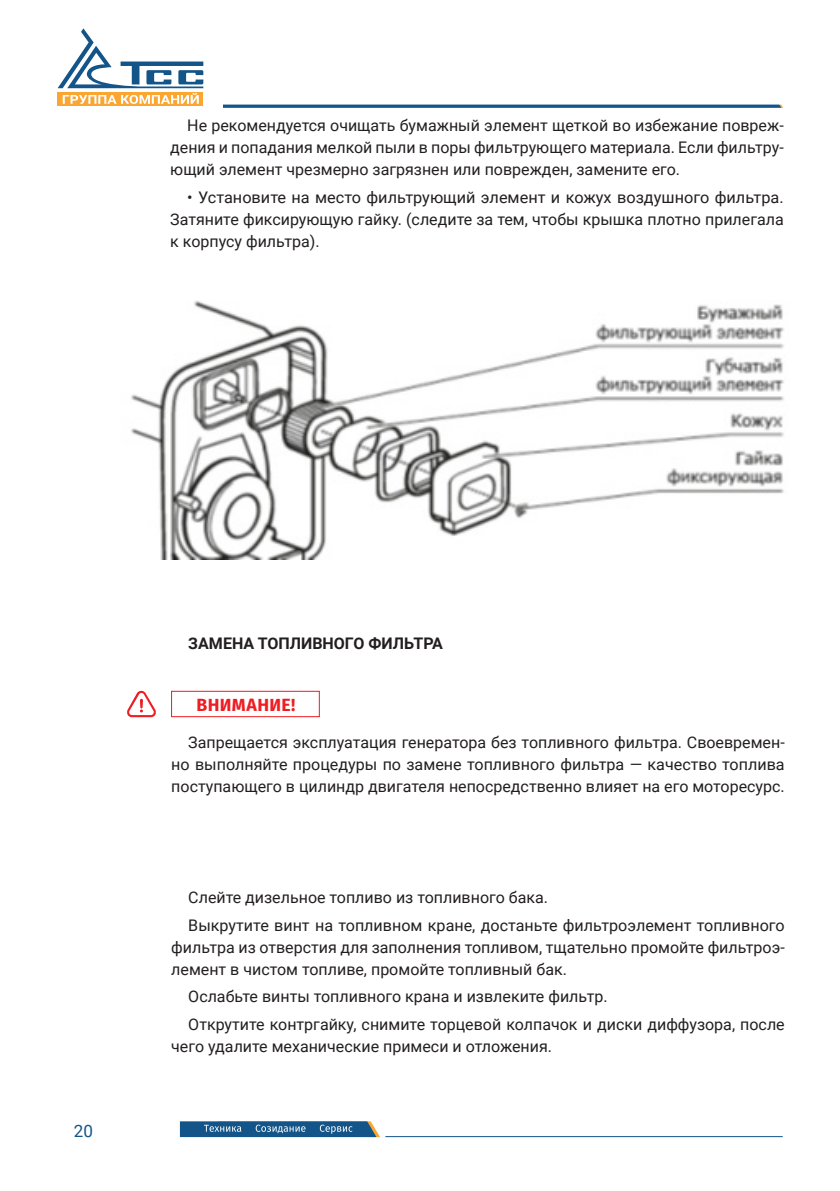
<style>
.page{position:relative;width:840px;height:1191px;background:#fff}
.page>*{position:absolute;margin:0;border:0;box-sizing:border-box;transform-origin:0 0}
.ВНИМАНИЕ_слово{font:700 17.6px "Fira Sans";letter-spacing:.02em;color:#ee1d23}
.t1{font:17px "Roboto";color:#135588}
.ОСНОВНОЙ_ТЕКСТ{font:16px/22px "Roboto";color:#231f20;text-align:justify}
.ОСНОВНОЙ_ТЕКСТ-2{font:700 16px "Roboto";color:#231f20}
</style>
<div class="page">
<div style="left:58px;top:92px;width:145px;height:14px;background:#faa631"></div>
<svg style="left:58px;top:28px;width:145px;height:76px"></svg>
<svg style="left:223px;top:104px;width:560px;height:4px;background:#427396"></svg>
<svg style="left:180px;top:1121px;width:200px;height:16px;background:#346a93"></svg>
<hr style="left:385px;top:1136px;width:397px;height:1px;background:#135588">
<img style="left:131px;top:300px;width:653px;height:259px">
<div style="left:171px;top:691px;width:148px;height:26px;border:1px solid #ee1d23"></div>
<svg style="left:127px;top:691px;width:29px;height:26px"></svg>
<p class="ОСНОВНОЙ_ТЕКСТ" style="left:170px;top:114px;width:614px;text-indent:17px">Не рекомендуется очищать бумажный элемент щеткой во избежание повреж&shy;дения и попадания мелкой пыли в поры фильтрующего материала. Если фильтру&shy;ющий элемент чрезмерно загрязнен или поврежден, замените его.</p>
<p class="ОСНОВНОЙ_ТЕКСТ" style="left:170px;top:185px;width:614px;text-indent:17px">• Установите на место фильтрующий элемент и кожух воздушного фильтра.<br>Затяните фиксирующую гайку. (следите за тем, чтобы крышка плотно прилегала к корпусу фильтра).</p>
<p class="t1" style="left:74px;top:1119px;width:21px">20</p>
<p class="ОСНОВНОЙ_ТЕКСТ-2" style="left:188px;top:631px;width:256px">ЗАМЕНА ТОПЛИВНОГО ФИЛЬТРА</p>
<p class="ВНИМАНИЕ_слово" style="left:196px;top:689px;width:100px">ВНИМАНИЕ!</p>
<p class="ОСНОВНОЙ_ТЕКСТ" style="left:171px;top:730px;width:614px;text-indent:17px">Запрещается эксплуатация генератора без топливного фильтра. Своевремен&shy;но выполняйте процедуры по замене топливного фильтра — качество топлива поступающего в цилиндр двигателя непосредственно влияет на его моторесурс.</p>
<p class="ОСНОВНОЙ_ТЕКСТ" style="left:188px;top:885px;width:361px">Слейте дизельное топливо из топливного бака.</p>
<p class="ОСНОВНОЙ_ТЕКСТ" style="left:171px;top:913px;width:614px;text-indent:17px">Выкрутите винт на топливном кране, достаньте фильтроэлемент топливного фильтра из отверстия для заполнения топливом, тщательно промойте фильтроэ&shy;лемент в чистом топливе, промойте топливный бак.</p>
<p class="ОСНОВНОЙ_ТЕКСТ" style="left:188px;top:985px;width:420px">Ослабьте винты топливного крана и извлеките фильтр.</p>
<p class="ОСНОВНОЙ_ТЕКСТ" style="left:171px;top:1012px;width:614px;text-indent:17px">Открутите контргайку, снимите торцевой колпачок и диски диффузора, после чего удалите механические примеси и отложения.</p>
</div>
